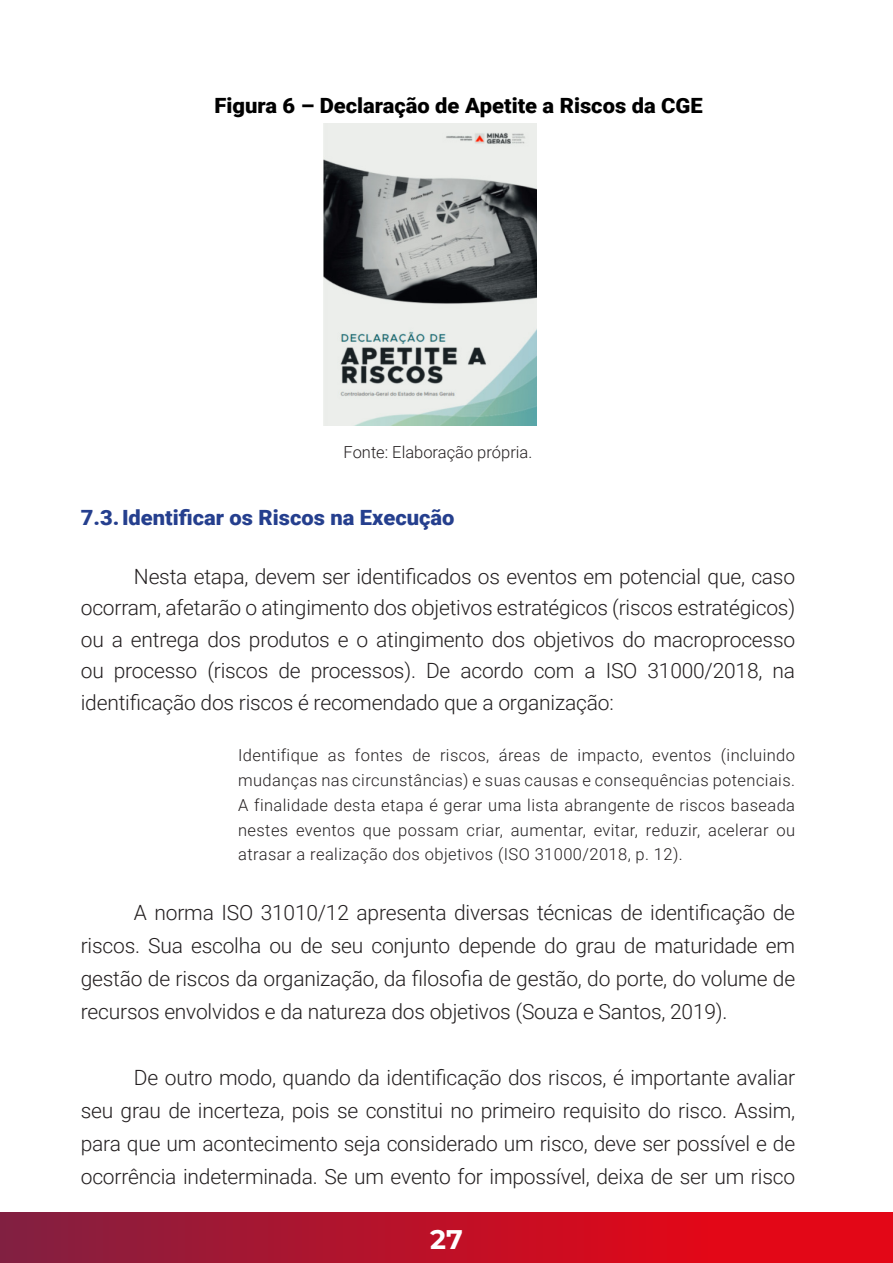
<style>
.page{position:relative;width:893px;height:1263px;background:#fff}
.page>*{position:absolute;margin:0;border:0;box-sizing:border-box;transform-origin:0 0}
.t1{font:700 27px "Montserrat";color:#fff}
.Título_Principal{font:300 21px/33px "Roboto";letter-spacing:-.01em;color:#231f20;text-align:justify}
.Título_Principal-2{font:900 21px "Roboto";color:#000;scale:1.04 1}
.texto{font:900 21px "Roboto";color:#253f8e;scale:1.04 1}
.Título_Principal-3{font:300 16.5px/24.8px "Roboto";letter-spacing:.025em;color:#231f20;text-align:justify}
.texto-2{font:300 16.5px "Roboto";color:#231f20}
</style>
<div class="page">
<div style="left:0;top:1212px;width:893px;height:51px;background:linear-gradient(to right,#851f40,#f30310)"></div>
<img style="left:323px;top:123px;width:213px;height:302px">
<p class="Título_Principal-2" style="left:214px;top:91px;width:471px">Figura 6 – Declaração de Apetite a Riscos da CGE</p>
<p class="texto-2" style="left:344px;top:440px;width:190px">Fonte: Elaboração própria.</p>
<p class="texto" style="left:81px;top:503px;width:361px">7.3. Identificar os Riscos na Execução</p>
<p class="Título_Principal" style="left:81px;top:560px;width:716px;line-height:31.5px;text-indent:53px">Nesta etapa, devem ser identificados os eventos em potencial que, caso ocorram, afetarão o atingimento dos objetivos estratégicos (riscos estratégicos) ou a entrega dos produtos e o atingimento dos objetivos do macroprocesso ou processo (riscos de processos). De acordo com a ISO 31000/2018, na identificação dos riscos é recomendado que a organização:</p>
<p class="Título_Principal-3" style="left:238px;top:742px;width:558px">Identifique as fontes de riscos, áreas de impacto, eventos (incluindo mudanças nas circunstâncias) e suas causas e consequências potenciais.<br>A finalidade desta etapa é gerar uma lista abrangente de riscos baseada nestes eventos que possam criar, aumentar, evitar, reduzir, acelerar ou atrasar a realização dos objetivos (ISO 31000/2018, p. 12).</p>
<p class="Título_Principal" style="left:81px;top:896px;width:716px;text-indent:53px">A norma ISO 31010/12 apresenta diversas técnicas de identificação de riscos. Sua escolha ou de seu conjunto depende do grau de maturidade em gestão de riscos da organização, da filosofia de gestão, do porte, do volume de recursos envolvidos e da natureza dos objetivos (Souza e Santos, 2019).</p>
<p class="Título_Principal" style="left:81px;top:1061px;width:716px;text-indent:53px">De outro modo, quando da identificação dos riscos, é importante avaliar seu grau de incerteza, pois se constitui no primeiro requisito do risco. Assim, para que um acontecimento seja considerado um risco, deve ser possível e de ocorrência indeterminada. Se um evento for impossível, deixa de ser um risco</p>
<p class="t1" style="left:430px;top:1220px;width:34px">27</p>
</div>
